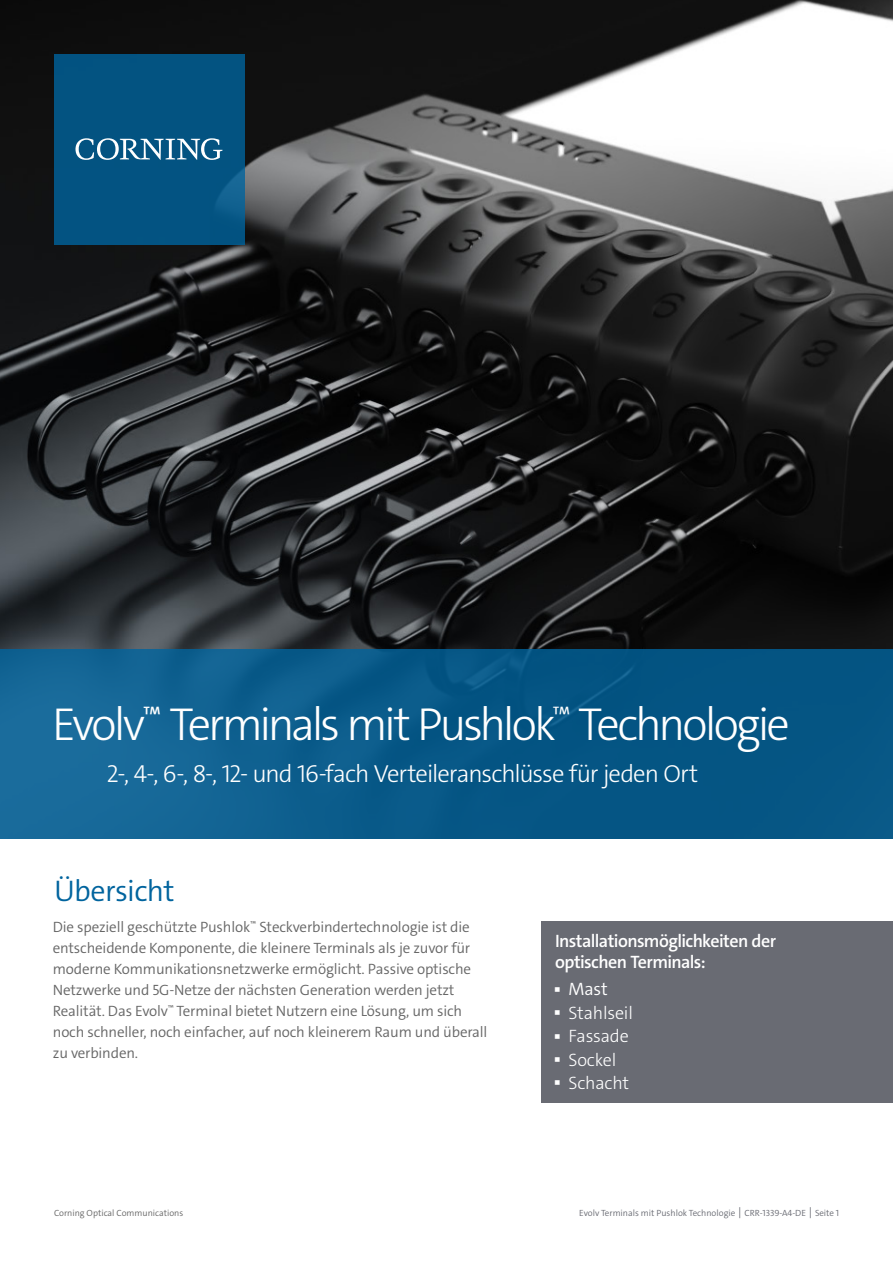
<style>
.page{position:relative;width:893px;height:1263px;background:#fff}
.page>*{position:absolute;margin:0;border:0;box-sizing:border-box;transform-origin:0 0}
.t1{font:300 46.5px "The Sans C4 s";letter-spacing:-.07em;color:#fff}
.t2{font:300 30px "The Sans C4 s";letter-spacing:-.02em;color:#00649e}
.t3{font:300 24.75px "The Sans C4 s";letter-spacing:-.04em;color:#fff}
.t4{font:600 18px/21px "The Sans C4 s";letter-spacing:-.035em;color:#fff}
.t5{font:300 18px "The Sans C4 s";letter-spacing:-.01em;color:#fff}
.t6{font:300 18px "The Sans C4 s";color:#fff}
.t7{font:300 15px/21px "The Sans C4 s";letter-spacing:-.01em;color:#666}
.t8{font:300 9px "The Sans C4 s";color:#696b73}
.t9{font:300 9px "The Sans C4 s";color:#666}
.t10{font:300 7.5px "The Sans C4 s";color:#fff}
.s1{font-weight:400}
</style>
<div class="page">
<img style="left:0;top:0;width:893px;height:649px">
<div style="left:0;top:649px;width:893px;height:190px;background:linear-gradient(to right,#166898,#004f7d)"></div>
<div style="left:54px;top:54px;width:190px;height:190px;background:#035381"></div>
<svg style="left:75px;top:138px;width:147px;height:22px"></svg>
<div style="left:541px;top:921px;width:352px;height:181px;background:#696b73"></div>
<p class="t1" style="left:52px;top:694px;width:739px">Evolv<sup>™</sup> Terminals mit Pushlok<sup>™</sup> Technologie</p>
<p class="t3" style="left:107px;top:758px;width:593px">2-, 4-, 6-, 8-, 12- und 16-fach Verteileranschlüsse für jeden Ort</p>
<p class="t2" style="left:54px;top:872px;width:122px">Übersicht</p>
<p class="t7" style="left:53px;top:916px;width:436px">Die speziell geschützte Pushlok<sup>™</sup> Steckverbindertechnologie ist die entscheidende Komponente, die kleinere Terminals als je zuvor für moderne Kommunikationsnetzwerke ermöglicht. Passive optische Netzwerke und 5G-Netze der nächsten Generation werden jetzt Realität. Das Evolv<sup>™</sup> Terminal bietet Nutzern eine Lösung, um sich noch schneller, noch einfacher, auf noch kleinerem Raum und überall zu verbinden.</p>
<p class="t4" style="left:555px;top:931px;width:223px">Installationsmöglichkeiten der optischen Terminals:</p>
<p class="t10" style="left:555px;top:982px;width:6px">▄</p>
<p class="t6" style="left:568px;top:978px;width:41px">Mast</p>
<p class="t10" style="left:555px;top:1006px;width:6px">▄</p>
<p class="t5" style="left:568px;top:1001px;width:66px">Stahlseil</p>
<p class="t10" style="left:555px;top:1029px;width:6px">▄</p>
<p class="t5" style="left:568px;top:1025px;width:62px">Fassade</p>
<p class="t10" style="left:555px;top:1053px;width:6px">▄</p>
<p class="t5" style="left:568px;top:1048px;width:49px">Sockel</p>
<p class="t10" style="left:555px;top:1076px;width:6px">▄</p>
<p class="t5" style="left:568px;top:1071px;width:62px">Schacht</p>
<p class="t9" style="left:54px;top:1207px;width:131px">Corning Optical Communications</p>
<p class="t8" style="left:579px;top:1207px;width:261px">Evolv Terminals mit Pushlok Technologie <span class="s1">│</span> CRR-1339-A4-DE <span class="s1">│</span> Seite 1</p>
</div>
